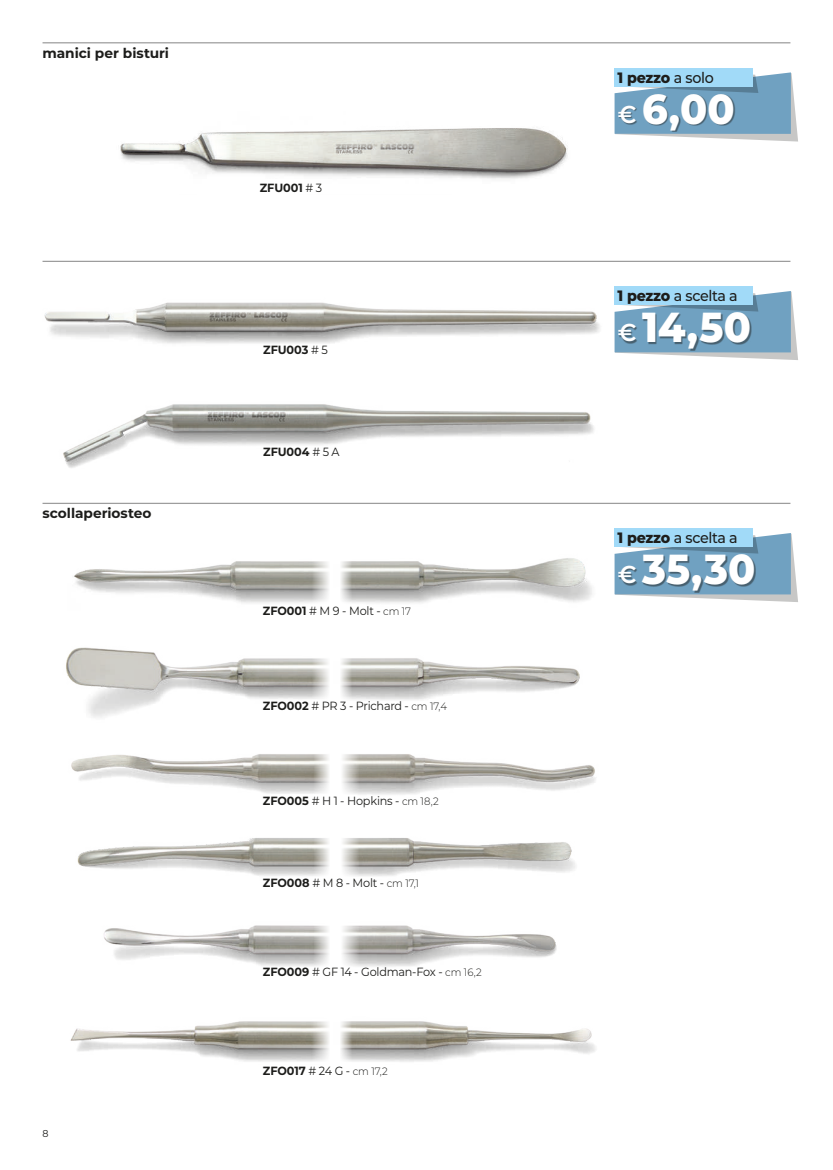
<style>
.page{position:relative;width:833px;height:1170px;background:#fff}
.page>*{position:absolute;margin:0;border:0;box-sizing:border-box;transform-origin:0 0}
.t1{font:800 41.88px "Montserrat";color:#fff;scale:.95 1}
.t2{font:500 15px "Montserrat";letter-spacing:-.03em;color:#1d1d1b;scale:.95 1}
.t3{font:800 15px "Montserrat";letter-spacing:-.02em;color:#1d1d1b;scale:.95 1}
.t4{font:700 13.75px "Montserrat";letter-spacing:-.005em;color:#1d1d1b}
.t5{font:11.88px "Montserrat";letter-spacing:-.025em;color:#1d1d1b;scale:.95 1}
.t6{font:700 11.88px "Montserrat";letter-spacing:-.005em;color:#1d1d1b;scale:.95 1}
.t7{font:10px "Montserrat";color:#1d1d1b;scale:.95 1}
.s1{font-weight:400}
.s2{font-weight:700}
.s3{font-weight:300;font-size:10.62px}
.s4{font-weight:500}
.s5{font-weight:600;font-size:24.38px}
.s6{font-weight:800}
</style>
<div class="page">
<img style="left:120px;top:128px;width:448px;height:51px">
<img style="left:44px;top:302px;width:556px;height:42px">
<img style="left:63px;top:404px;width:531px;height:64px">
<img style="left:66px;top:647px;width:263px;height:71px">
<img style="left:341px;top:658px;width:239px;height:42px">
<img style="left:74px;top:561px;width:255px;height:42px">
<img style="left:341px;top:558px;width:251px;height:45px">
<img style="left:70px;top:1021px;width:259px;height:41px">
<img style="left:340px;top:1021px;width:256px;height:41px">
<img style="left:104px;top:925px;width:225px;height:41px">
<img style="left:342px;top:925px;width:215px;height:42px">
<img style="left:71px;top:754px;width:258px;height:40px">
<img style="left:342px;top:754px;width:254px;height:41px">
<img style="left:77px;top:838px;width:252px;height:38px">
<img style="left:342px;top:838px;width:233px;height:38px">
<hr style="left:43px;top:42px;width:747px;height:1px;background:#9d9d9d">
<hr style="left:43px;top:261px;width:747px;height:1px;background:#9d9d9d">
<hr style="left:43px;top:502px;width:747px;height:2px;background:#9d9d9d">
<svg style="left:614px;top:68px;width:184px;height:73px"></svg>
<div style="left:619px;top:95px;width:116px;height:37px;background:#1d1d1b;opacity:.5"></div>
<div style="left:614px;top:68px;width:138px;height:18px;background:#a1daf8"></div>
<svg style="left:614px;top:287px;width:184px;height:73px"></svg>
<div style="left:619px;top:313px;width:133px;height:38px;background:#1d1d1b;opacity:.5"></div>
<div style="left:614px;top:287px;width:138px;height:18px;background:#a1daf8"></div>
<svg style="left:614px;top:529px;width:184px;height:73px"></svg>
<div style="left:619px;top:555px;width:137px;height:37px;background:#1d1d1b;opacity:.5"></div>
<div style="left:614px;top:529px;width:138px;height:18px;background:#a1daf8"></div>
<p class="t4" style="left:43px;top:43px;width:128px">manici per bisturi</p>
<p class="t4" style="left:43px;top:503px;width:111px">scollaperiosteo</p>
<p class="t7" style="left:43px;top:1126px;width:8px">8</p>
<p class="t6" style="left:260px;top:179px;width:67px">ZFU001 <span class="s1"># 3</span></p>
<p class="t6" style="left:263px;top:341px;width:70px">ZFU003 <span class="s1"># 5</span></p>
<p class="t6" style="left:263px;top:443px;width:82px">ZFU004 <span class="s1"># 5 A</span></p>
<p class="t5" style="left:263px;top:602px;width:157px"><span class="s2">ZFO001</span> # M 9 - Molt - <span class="s3">cm 17</span></p>
<p class="t5" style="left:263px;top:697px;width:195px"><span class="s2">ZFO002</span> # PR 3 - Prichard - <span class="s3">cm 17,4</span></p>
<p class="t5" style="left:263px;top:792px;width:186px"><span class="s2">ZFO005</span> # H 1 - Hopkins - <span class="s3">cm 18,2</span></p>
<p class="t5" style="left:263px;top:874px;width:166px"><span class="s2">ZFO008</span> # M 8 - Molt - <span class="s3">cm 17,1</span></p>
<p class="t5" style="left:263px;top:963px;width:232px"><span class="s2">ZFO009</span> # GF 14 - Goldman-Fox - <span class="s3">cm 16,2</span></p>
<p class="t6" style="left:263px;top:1062px;width:133px">ZFO017 <span class="s1"># 24 G -</span> <span class="s3">cm 17,2</span></p>
<p class="t3" style="left:617px;top:66px;width:103px">1 pezzo <span class="s4">a solo</span></p>
<h1 class="t1" style="left:618px;top:78px;width:125px"><span class="s5">€</span> 6,00</h1>
<p class="t2" style="left:617px;top:285px;width:128px"><span class="s6">1 pezzo</span> a scelta a</p>
<h1 class="t1" style="left:618px;top:297px;width:142px"><span class="s5">€</span> 14,50</h1>
<p class="t2" style="left:617px;top:527px;width:128px"><span class="s6">1 pezzo</span> a scelta a</p>
<h1 class="t1" style="left:618px;top:539px;width:146px"><span class="s5">€</span> 35,30</h1>
</div>
